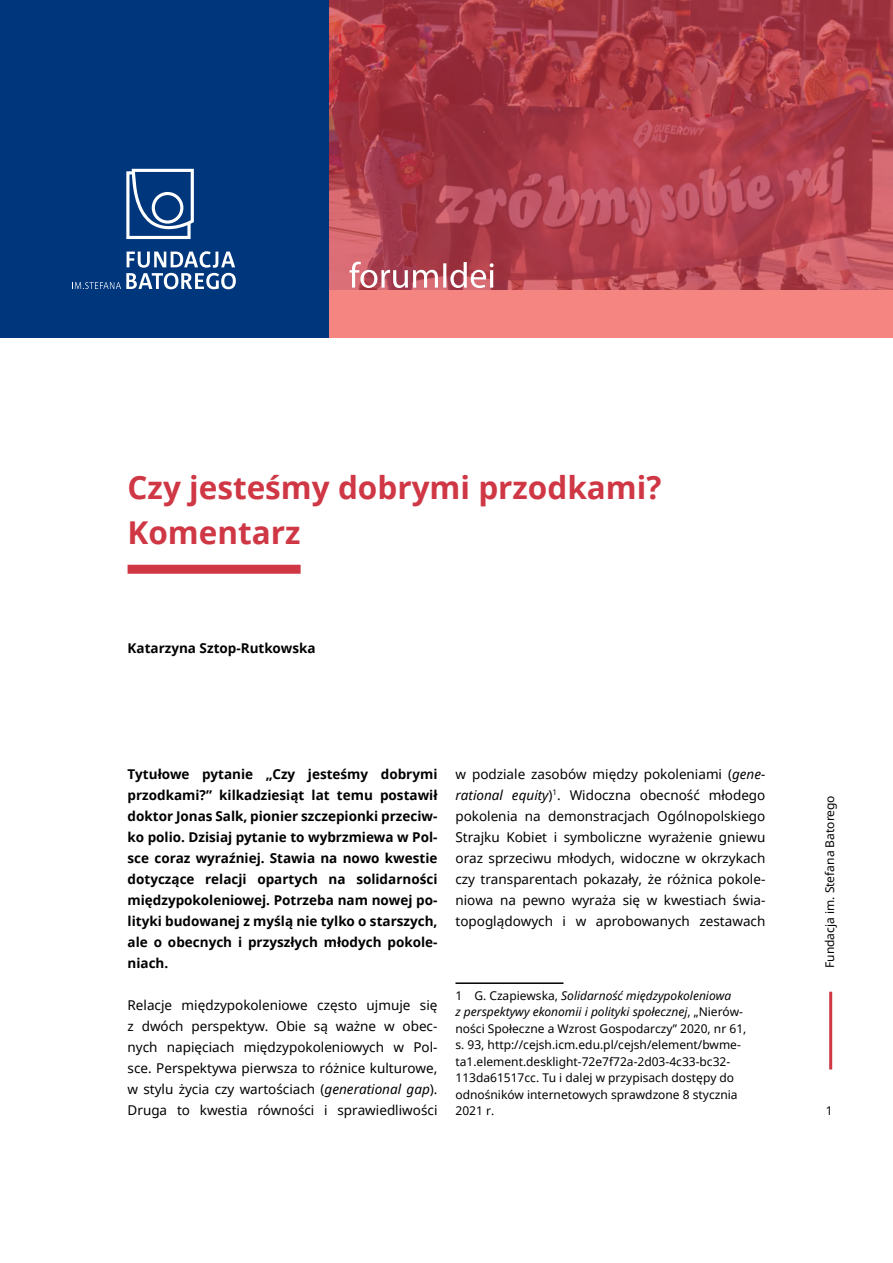
<style>
.page{position:relative;width:893px;height:1263px;background:#fff}
.page>*{position:absolute;margin:0;border:0;box-sizing:border-box;transform-origin:0 0}
.t1{font:700 31.5px/44.7px "Noto Sans";color:#cf3745}
.t2{font:13.5px/21px "Noto Sans";color:#000;text-align:justify}
.t3{font:700 13.5px/21px "Noto Sans";color:#000;text-align:justify}
.t4{font:12px/16.5px "Noto Sans";color:#000}
.s1{font-style:italic}
</style>
<div class="page">
<hr style="left:829px;top:992px;width:3px;height:77px;background:#cf3745">
<div style="left:0;top:195px;width:893px;height:143px;background:#f48580"></div>
<img style="left:328px;top:0;width:565px;height:289px">
<div style="left:128px;top:565px;width:173px;height:9px;background:#cf3745"></div>
<div style="left:0;top:0;width:328px;height:338px;background:#00377c"></div>
<svg style="left:72px;top:251px;width:164px;height:38px"></svg>
<svg style="left:126px;top:169px;width:68px;height:70px"></svg>
<svg style="left:350px;top:262px;width:144px;height:26px;background:#c77b84"></svg>
<hr style="left:455px;top:982px;width:108px;height:2px;background:#000">
<h1 class="t1" style="left:128px;top:464px;width:535px">Czy jesteśmy dobrymi przodkami?<br>Komentarz</h1>
<p class="t3" style="left:128px;top:637px;width:190px">Katarzyna Sztop-Rutkowska</p>
<p class="t3" style="left:128px;top:763px;width:311px">Tytułowe pytanie „Czy jesteśmy dobrymi przodkami?” kilkadziesiąt lat temu postawił doktor Jonas Salk, pionier szczepionki przeciw&shy;ko polio. Dzisiaj pytanie to wybrzmiewa w Pol&shy;sce coraz wyraźniej. Stawia na nowo kwestie dotyczące relacji opartych na solidarności międzypokoleniowej. Potrzeba nam nowej po&shy;lityki budowanej z myślą nie tylko o starszych, ale o obecnych i przyszłych młodych pokole&shy;niach.</p>
<p class="t2" style="left:128px;top:994px;width:311px">Relacje międzypokoleniowe często ujmuje się z dwóch perspektyw. Obie są ważne w obec&shy;nych napięciach międzypokoleniowych w Pol&shy;sce. Perspektywa pierwsza to różnice kulturowe, w stylu życia czy wartościach (<span class="s1">generational gap</span>).<br>Druga to kwestia równości i sprawiedliwości</p>
<p class="t2" style="left:455px;top:763px;width:311px">w podziale zasobów między pokoleniami (<span class="s1">gene&shy;rational equity</span>)<sup>1</sup>. Widoczna obecność młodego pokolenia na demonstracjach Ogólnopolskiego Strajku Kobiet i symboliczne wyrażenie gniewu oraz sprzeciwu młodych, widoczne w okrzykach czy transparentach pokazały, że różnica pokole&shy;niowa na pewno wyraża się w kwestiach świa&shy;topoglądowych i w aprobowanych zestawach</p>
<p class="t4" style="left:455px;top:987px;width:292px">1 G. Czapiewska, <span class="s1">Solidarność międzypokoleniowa<br>z perspektywy ekonomii i polityki społecznej</span>, „Nierów&shy;ności Społeczne a Wzrost Gospodarczy” 2020, nr 61, s. 93, http://cejsh.icm.edu.pl/cejsh/element/bwme&shy;ta1.element.desklight-72e7f72a-2d03-4c33-bc32- 113da61517cc. Tu i dalej w przypisach dostępy do odnośników internetowych sprawdzone 8 stycznia 2021 r.</p>
<p class="t4" style="left:821px;top:968px;width:174px;rotate:-90deg">Fundacja im. Stefana Batorego</p>
<p class="t4" style="left:826px;top:1102px;width:8px">1</p>
</div>
